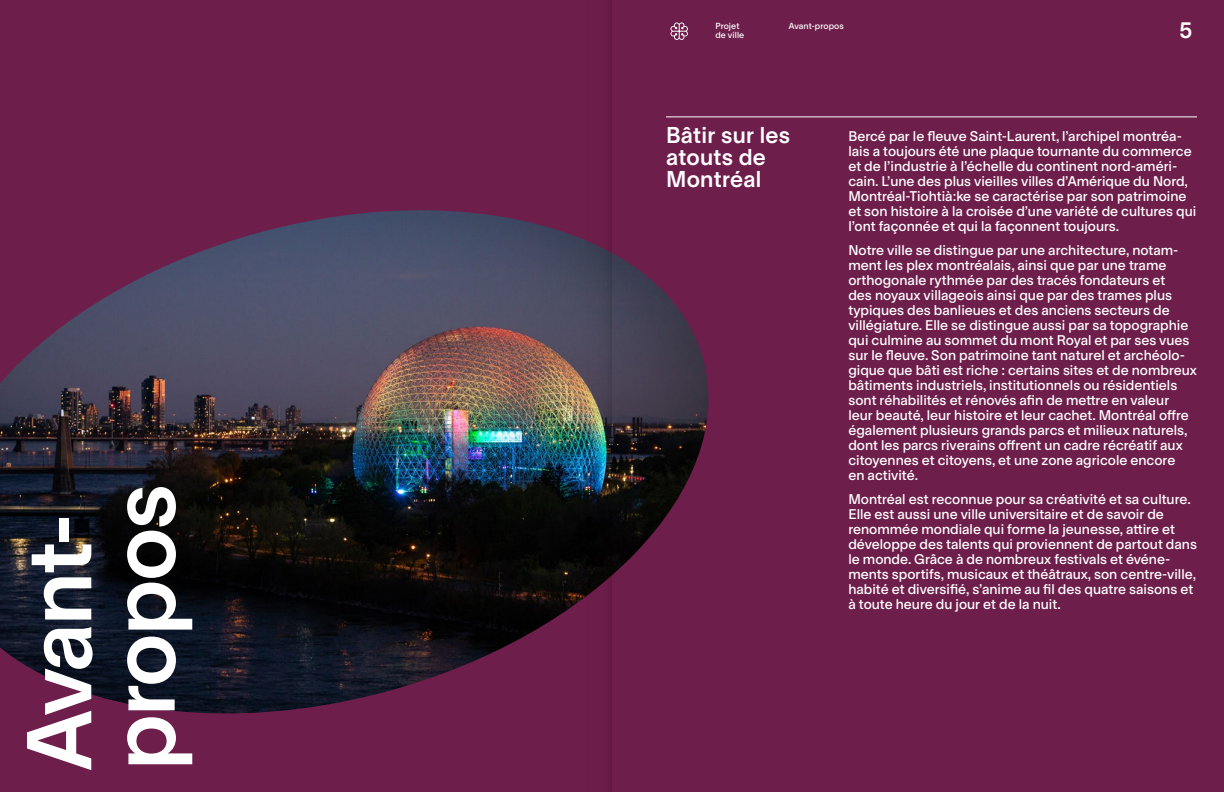
<style>
.page{position:relative;width:1224px;height:792px;background:#6e1e4b}
.page>*{position:absolute;margin:0;border:0;box-sizing:border-box;transform-origin:0 0}
.t1{font:600 88.2px/83.4px "Superpose";letter-spacing:-.02em;color:#fff}
.t2{font:600 22px/22px "Superpose";letter-spacing:.015em;color:#fff}
.t3{font:600 21.5px "Superpose";color:#fff}
.t4{font:500 13.5px/15px "Superpose";color:#fff}
.t5{font:500 8.5px/9.5px "Superpose";letter-spacing:.01em;color:#fff}
</style>
<div class="page">
<svg style="left:670px;top:22px;width:18px;height:18px"></svg>
<hr style="left:666px;top:117px;width:531px;height:1px;background:#fff">
<img style="left:0;top:210px;width:709px;height:504px">
<img style="left:521px;top:0;width:91px;height:792px">
<h1 class="t1" style="left:15px;top:770px;width:288px;rotate:-90deg">Avant&shy;propos</h1>
<p class="t5" style="left:715px;top:21px;width:30px">Projet de ville</p>
<p class="t5" style="left:789px;top:21px;width:56px">Avant-propos</p>
<h3 class="t3" style="left:1180px;top:15px;width:14px">5</h3>
<h2 class="t2" style="left:666px;top:123px;width:126px">Bâtir sur les atouts de<br>Montréal</h2>
<p class="t4" style="left:848px;top:128px;width:350px">Bercé par le fleuve Saint-Laurent, l’archipel montréa&shy;lais a toujours été une plaque tournante du commerce et de l’industrie à l’échelle du continent nord-améri&shy;cain. L’une des plus vieilles villes d’Amérique du Nord, Montréal-Tiohtià:ke se caractérise par son patrimoine et son histoire à la croisée d’une variété de cultures qui l’ont façonnée et qui la façonnent toujours.</p>
<p class="t4" style="left:848px;top:242px;width:350px">Notre ville se distingue par une architecture, notam&shy;ment les plex montréalais, ainsi que par une trame orthogonale rythmée par des tracés fondateurs et<br>des noyaux villageois ainsi que par des trames plus typiques des banlieues et des anciens secteurs de villégiature. Elle se distingue aussi par sa topographie qui culmine au sommet du mont Royal et par ses vues sur le fleuve. Son patrimoine tant naturel et archéolo&shy;gique que bâti est riche : certains sites et de nombreux bâtiments industriels, institutionnels ou résidentiels sont réhabilités et rénovés afin de mettre en valeur<br>leur beauté, leur histoire et leur cachet. Montréal offre également plusieurs grands parcs et milieux naturels, dont les parcs riverains offrent un cadre récréatif aux citoyennes et citoyens, et une zone agricole encore<br>en activité.</p>
<p class="t4" style="left:848px;top:491px;width:350px">Montréal est reconnue pour sa créativité et sa culture.<br>Elle est aussi une ville universitaire et de savoir de renommée mondiale qui forme la jeunesse, attire et développe des talents qui proviennent de partout dans le monde. Grâce à de nombreux festivals et événe&shy;ments sportifs, musicaux et théâtraux, son centre-ville, habité et diversifié, s’anime au fil des quatre saisons et à toute heure du jour et de la nuit.</p>
</div>
